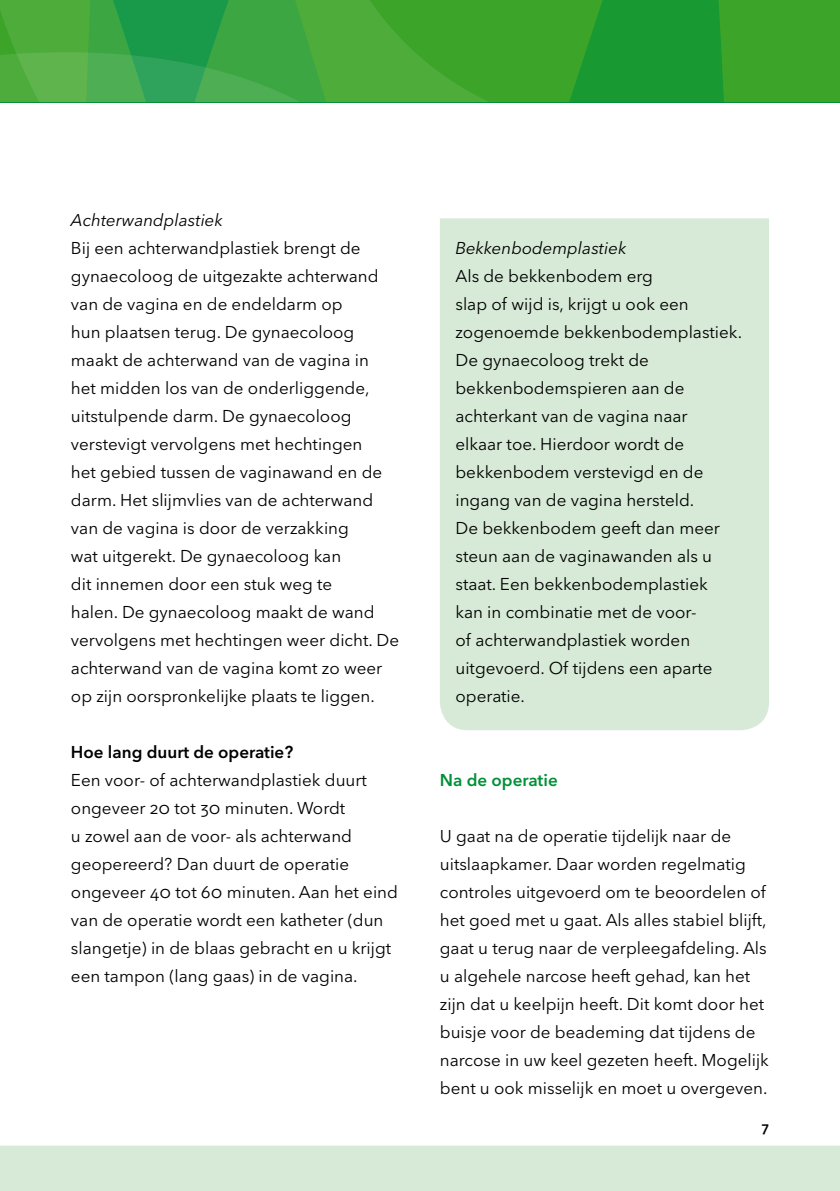
<style>
.page{position:relative;width:840px;height:1191px;background:#fff}
.page>*{position:absolute;margin:0;border:0;box-sizing:border-box;transform-origin:0 0}
.t1{font:17px/28px "Avenir Next LT Pro";color:#000}
.t2{font:italic 17px "Avenir Next LT Pro";color:#000}
.t3{font:600 17px "Avenir Next LT Pro";color:#000}
.t4{font:600 17px "Avenir Next LT Pro";color:#009037}
.t5{font:600 14px "Avenir Next LT Pro";color:#000}
</style>
<div class="page">
<svg style="left:0;top:0;width:839px;height:102px;background:#36a333"></svg>
<svg style="left:0;top:52px;width:300px;height:50px;background:#45aa4d"></svg>
<div style="left:0;top:1145px;width:839px;height:46px;background:#d7ead7"></div>
<div style="left:440px;top:218px;width:328px;height:512px;background:#d7ead7"></div>
<p class="t2" style="left:71px;top:210px;width:153px">Achterwandplastiek</p>
<p class="t1" style="left:71px;top:234px;width:329px">Bij een achterwandplastiek brengt de gynaecoloog de uitgezakte achterwand van de vagina en de endeldarm op<br>hun plaatsen terug. De gynaecoloog maakt de achterwand van de vagina in<br>het midden los van de onderliggende, uitstulpende darm. De gynaecoloog verstevigt vervolgens met hechtingen<br>het gebied tussen de vaginawand en de darm. Het slijmvlies van de achterwand van de vagina is door de verzakking<br>wat uitgerekt. De gynaecoloog kan<br>dit innemen door een stuk weg te<br>halen. De gynaecoloog maakt de wand vervolgens met hechtingen weer dicht. De achterwand van de vagina komt zo weer op zijn oorspronkelijke plaats te liggen.</p>
<p class="t3" style="left:71px;top:742px;width:224px">Hoe lang duurt de operatie?</p>
<p class="t1" style="left:71px;top:766px;width:328px">Een voor- of achterwandplastiek duurt ongeveer 20 tot 30 minuten. Wordt<br>u zowel aan de voor- als achterwand geopereerd? Dan duurt de operatie ongeveer 40 tot 60 minuten. Aan het eind van de operatie wordt een katheter (dun slangetje) in de blaas gebracht en u krijgt een tampon (lang gaas) in de vagina.</p>
<p class="t4" style="left:439px;top:770px;width:119px">Na de operatie</p>
<p class="t2" style="left:455px;top:238px;width:172px">Bekkenbodemplastiek</p>
<p class="t1" style="left:455px;top:262px;width:288px">Als de bekkenbodem erg<br>slap of wijd is, krijgt u ook een zogenoemde bekkenbodemplastiek.<br>De gynaecoloog trekt de bekkenbodemspieren aan de achterkant van de vagina naar<br>elkaar toe. Hierdoor wordt de bekkenbodem verstevigd en de ingang van de vagina hersteld.<br>De bekkenbodem geeft dan meer steun aan de vaginawanden als u staat. Een bekkenbodemplastiek<br>kan in combinatie met de voor-<br>of achterwandplastiek worden uitgevoerd. Of tijdens een aparte operatie.</p>
<p class="t1" style="left:439px;top:822px;width:330px">U gaat na de operatie tijdelijk naar de uitslaapkamer. Daar worden regelmatig controles uitgevoerd om te beoordelen of het goed met u gaat. Als alles stabiel blijft, gaat u terug naar de verpleegafdeling. Als u algehele narcose heeft gehad, kan het zijn dat u keelpijn heeft. Dit komt door het buisje voor de beademing dat tijdens de narcose in uw keel gezeten heeft. Mogelijk bent u ook misselijk en moet u overgeven.</p>
<p class="t5" style="left:761px;top:1118px;width:9px">7</p>
</div>
